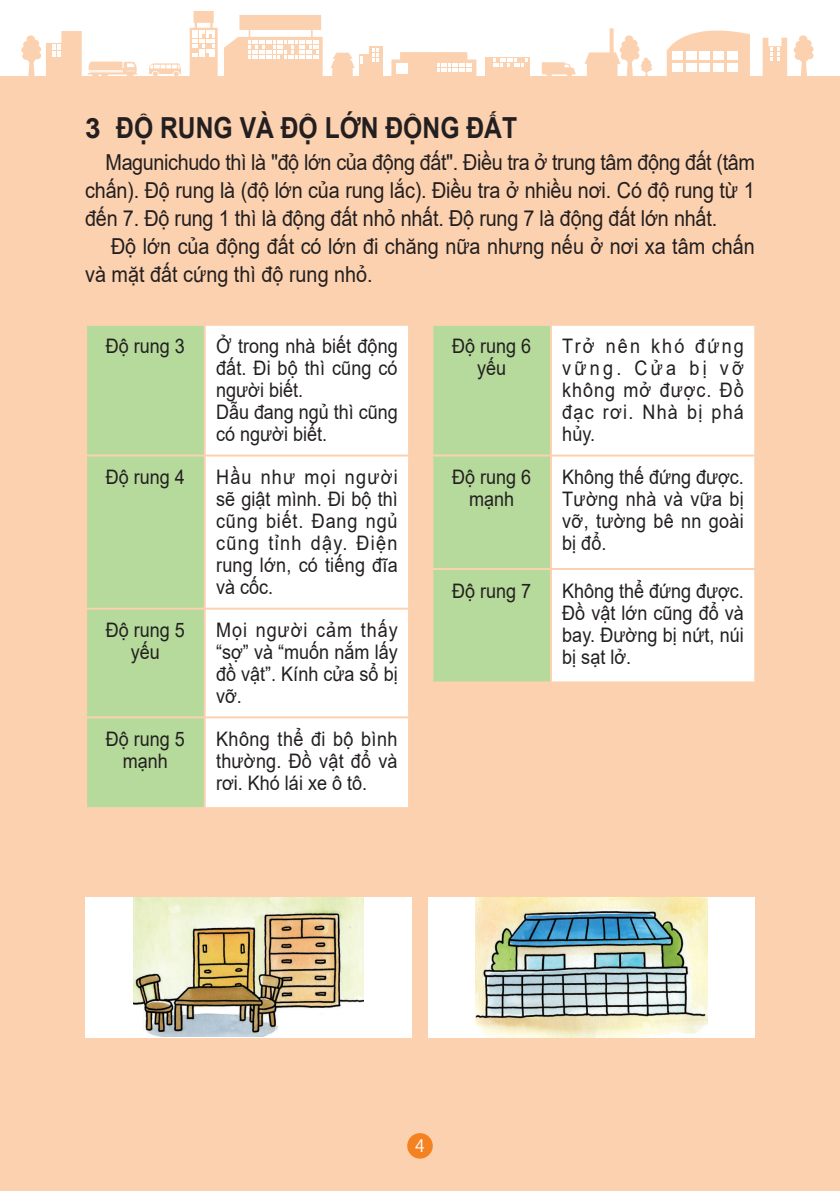
<style>
.page{position:relative;width:840px;height:1191px;background:#fff}
.page>*{position:absolute;margin:0;border:0;box-sizing:border-box;transform-origin:0 0}
.t1{font:700 29px "Arial";color:#231f20;scale:.85 1}
.t2{font:22px/28px "Arial";color:#231f20;text-align:justify;scale:.9 1}
.t3{font:20px/22px "Arial";color:#231f20;text-align:justify;scale:.9 1}
.t4{font:17px "Koz Go Pr 6 N";color:#fff}
.s1{font-size:28px}
</style>
<div class="page">
<div style="left:0;top:0;width:839px;height:1191px;background:#fcd1af"></div>
<hr style="left:839px;top:0;width:1px;height:1191px;background:#fcd1af">
<div style="left:0;top:0;width:839px;height:85px;background:#fff"></div>
<div style="left:369px;top:46px;width:14px;height:30px;background:#fcd1af"></div>
<div style="left:359px;top:54px;width:13px;height:22px;background:#fcd1af"></div>
<svg style="left:360px;top:56px;width:2px;height:8px"></svg>
<svg style="left:372px;top:49px;width:6px;height:12px"></svg>
<svg style="left:762px;top:38px;width:24px;height:38px"></svg>
<svg style="left:331px;top:53px;width:23px;height:23px"></svg>
<svg style="left:189px;top:11px;width:28px;height:65px"></svg>
<div style="left:484px;top:57px;width:45px;height:19px;background:#fcd1af"></div>
<svg style="left:493px;top:59px;width:34px;height:8px"></svg>
<svg style="left:224px;top:15px;width:98px;height:61px"></svg>
<svg style="left:541px;top:62px;width:35px;height:14px"></svg>
<svg style="left:391px;top:52px;width:85px;height:24px"></svg>
<div style="left:396px;top:63px;width:12px;height:11px;background:#fff"></div>
<svg style="left:88px;top:62px;width:49px;height:14px"></svg>
<svg style="left:149px;top:63px;width:32px;height:13px"></svg>
<svg style="left:584px;top:28px;width:67px;height:48px"></svg>
<svg style="left:21px;top:31px;width:61px;height:45px"></svg>
<svg style="left:793px;top:35px;width:20px;height:41px"></svg>
<svg style="left:666px;top:30px;width:83px;height:46px"></svg>
<div style="left:685px;top:63px;width:11px;height:9px;background:#fff"></div>
<div style="left:699px;top:63px;width:10px;height:9px;background:#fff"></div>
<div style="left:712px;top:63px;width:11px;height:9px;background:#fff"></div>
<div style="left:726px;top:63px;width:11px;height:9px;background:#fff"></div>
<div style="left:671px;top:63px;width:11px;height:9px;background:#fff"></div>
<div style="left:685px;top:51px;width:11px;height:9px;background:#fff"></div>
<div style="left:699px;top:51px;width:10px;height:9px;background:#fff"></div>
<div style="left:712px;top:51px;width:11px;height:9px;background:#fff"></div>
<div style="left:726px;top:51px;width:11px;height:9px;background:#fff"></div>
<div style="left:671px;top:51px;width:11px;height:9px;background:#fff"></div>
<div style="left:0;top:76px;width:839px;height:9px;background:#fcd1af"></div>
<div style="left:407px;top:1133px;width:25px;height:25px;background:#f58220;border-radius:50%"></div>
<div style="left:85px;top:897px;width:326px;height:141px;background:#fff"></div>
<div style="left:428px;top:897px;width:326px;height:141px;background:#fff"></div>
<img style="left:133px;top:897px;width:230px;height:139px">
<img style="left:475px;top:897px;width:232px;height:141px">
<svg style="left:87px;top:326px;width:117px;height:481px;background:#b7d99b"></svg>
<div style="left:206px;top:326px;width:202px;height:481px;background:#fff"></div>
<hr style="left:85px;top:607px;width:120px;height:2px;background:#fcd1af">
<hr style="left:205px;top:607px;width:205px;height:2px;background:#fcd1af">
<hr style="left:85px;top:716px;width:120px;height:2px;background:#fcd1af">
<hr style="left:205px;top:716px;width:205px;height:2px;background:#fcd1af">
<hr style="left:85px;top:454px;width:120px;height:2px;background:#fcd1af">
<hr style="left:205px;top:454px;width:205px;height:2px;background:#fcd1af">
<div style="left:433px;top:326px;width:116px;height:355px;background:#b6da9b"></div>
<div style="left:551px;top:326px;width:202px;height:355px;background:#fff"></div>
<hr style="left:431px;top:454px;width:119px;height:2px;background:#fcd1af">
<hr style="left:550px;top:454px;width:205px;height:2px;background:#fcd1af">
<hr style="left:431px;top:568px;width:119px;height:2px;background:#fcd1af">
<hr style="left:550px;top:568px;width:205px;height:2px;background:#fcd1af">
<h1 class="t1" style="left:85px;top:108px;width:509px"><span class="s1">3</span> ĐỘ RUNG VÀ ĐỘ LỚN ĐỘNG ĐẤT</h1>
<p class="t2" style="left:85px;top:148px;width:745px;text-indent:20px">Magunichudo thì là "độ lớn của động đất". Điều tra ở trung tâm động đất (tâm chấn). Độ rung là (độ lớn của rung lắc). Điều tra ở nhiều nơi. Có độ rung từ 1 đến 7. Độ rung 1 thì là động đất nhỏ nhất. Độ rung 7 là động đất lớn nhất.</p>
<p class="t2" style="left:85px;top:232px;width:745px;text-indent:26px">Độ lớn của động đất có lớn đi chăng nữa nhưng nếu ở nơi xa tâm chấn và mặt đất cứng thì độ rung nhỏ.</p>
<p class="t3" style="left:106px;top:335px;width:89px">Độ rung 3</p>
<p class="t3" style="left:216px;top:335px;width:203px;text-align:left">Ở trong nhà biết động đất. Đi bộ thì cũng có người biết.<br>Dẫu đang ngủ thì cũng có người biết.</p>
<p class="t3" style="left:106px;top:466px;width:89px">Độ rung 4</p>
<p class="t3" style="left:216px;top:466px;width:203px">Hầu như mọi người sẽ giật mình. Đi bộ thì cũng biết. Đang ngủ cũng tỉnh dậy. Điện rung lớn, có tiếng đĩa và cốc.</p>
<p class="t3" style="left:106px;top:619px;width:89px;text-align:center">Độ rung 5 yếu</p>
<p class="t3" style="left:216px;top:619px;width:203px">Mọi người cảm thấy “sợ” và “muốn nắm lấy đồ vật”. Kính cửa sổ bị vỡ.</p>
<p class="t3" style="left:106px;top:728px;width:89px;text-align:center">Độ rung 5 mạnh</p>
<p class="t3" style="left:216px;top:728px;width:203px">Không thể đi bộ bình thường. Đồ vật đổ và rơi. Khó lái xe ô tô.</p>
<p class="t3" style="left:452px;top:335px;width:89px;text-align:center">Độ rung 6 yếu</p>
<p class="t3" style="left:562px;top:335px;width:203px">Trở nên khó đứng vững. Cửa bị vỡ không mở được. Đồ đạc rơi. Nhà bị phá hủy.</p>
<p class="t3" style="left:452px;top:466px;width:89px;text-align:center">Độ rung 6 mạnh</p>
<p class="t3" style="left:562px;top:466px;width:203px">Không thế đứng được.<br>Tường nhà và vữa bị vỡ, tường bê nn goài bị đổ.</p>
<p class="t3" style="left:452px;top:579px;width:89px">Độ rung 7</p>
<p class="t3" style="left:562px;top:579px;width:203px">Không thể đứng được.<br>Đồ vật lớn cũng đổ và bay. Đường bị nứt, núi bị sạt lở.</p>
<p class="t4" style="left:415px;top:1136px;width:11px">4</p>
</div>
